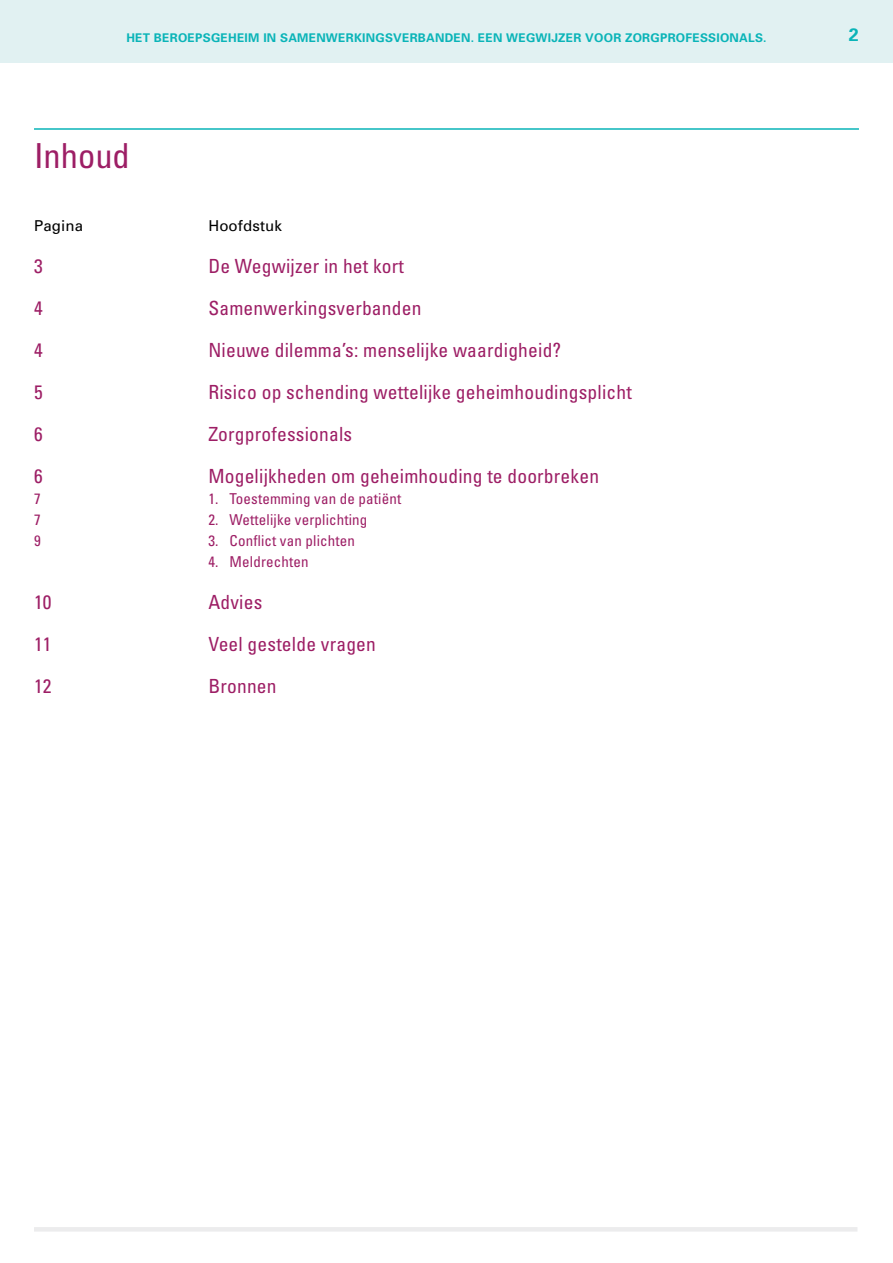
<style>
.page{position:relative;width:893px;height:1263px;background:#fff}
.page>*{position:absolute;margin:0;border:0;box-sizing:border-box;transform-origin:0 0}
.t1{font:condensed 34.5px "Univers";color:#9d1e65}
.t2{font:condensed 19.5px/42px "Univers";letter-spacing:.01em;color:#9d1e65}
.t3{font:700 18px "Univers";color:#0ab4b8}
.t4{font:condensed 15px/21px "Univers";letter-spacing:.01em;color:#9d1e65;text-align:justify}
.t5{font:15px "Univers";letter-spacing:.01em;color:#000}
.t6{font:700 12px "Univers";letter-spacing:.02em;color:#0ab4b8}
</style>
<div class="page">
<div style="left:0;top:0;width:893px;height:63px;background:#e1f1f2"></div>
<hr style="left:34px;top:1227px;width:823px;height:4px;background:#ececed">
<hr style="left:34px;top:128px;width:825px;height:2px;background:#0ab4b8">
<p class="t6" style="left:126px;top:30px;width:642px">HET BEROEPSGEHEIM IN SAMENWERKINGSVERBANDEN. EEN WEGWIJZER VOOR ZORGPROFESSIONALS.</p>
<p class="t3" style="left:849px;top:23px;width:12px">2</p>
<h1 class="t1" style="left:34px;top:134px;width:97px">Inhoud</h1>
<p class="t5" style="left:34px;top:216px;width:51px">Pagina</p>
<p class="t2" style="left:34px;top:245px;width:10px;text-align:justify">3<br>4<br>4<br>5<br>6<br>6</p>
<p class="t4" style="left:34px;top:488px;width:8px">7<br>7<br>9</p>
<p class="t2" style="left:34px;top:581px;width:19px;text-align:justify">10<br>11<br>12</p>
<p class="t5" style="left:208px;top:216px;width:75px">Hoofdstuk</p>
<p class="t2" style="left:208px;top:245px;width:425px">De Wegwijzer in het kort<br>Samenwerkingsverbanden<br>Nieuwe dilemma’s: menselijke waardigheid?<br>Risico op schending wettelijke geheimhoudingsplicht Zorgprofessionals<br>Mogelijkheden om geheimhouding te doorbreken</p>
<p class="t4" style="left:208px;top:488px;width:194px">1. Toestemming van de patiënt</p>
<p class="t4" style="left:208px;top:509px;width:161px">2. Wettelijke verplichting</p>
<p class="t4" style="left:208px;top:530px;width:148px">3. Conflict van plichten</p>
<p class="t4" style="left:208px;top:551px;width:102px">4. Meldrechten</p>
<p class="t2" style="left:208px;top:581px;width:169px">Advies<br>Veel gestelde vragen<br>Bronnen</p>
</div>
